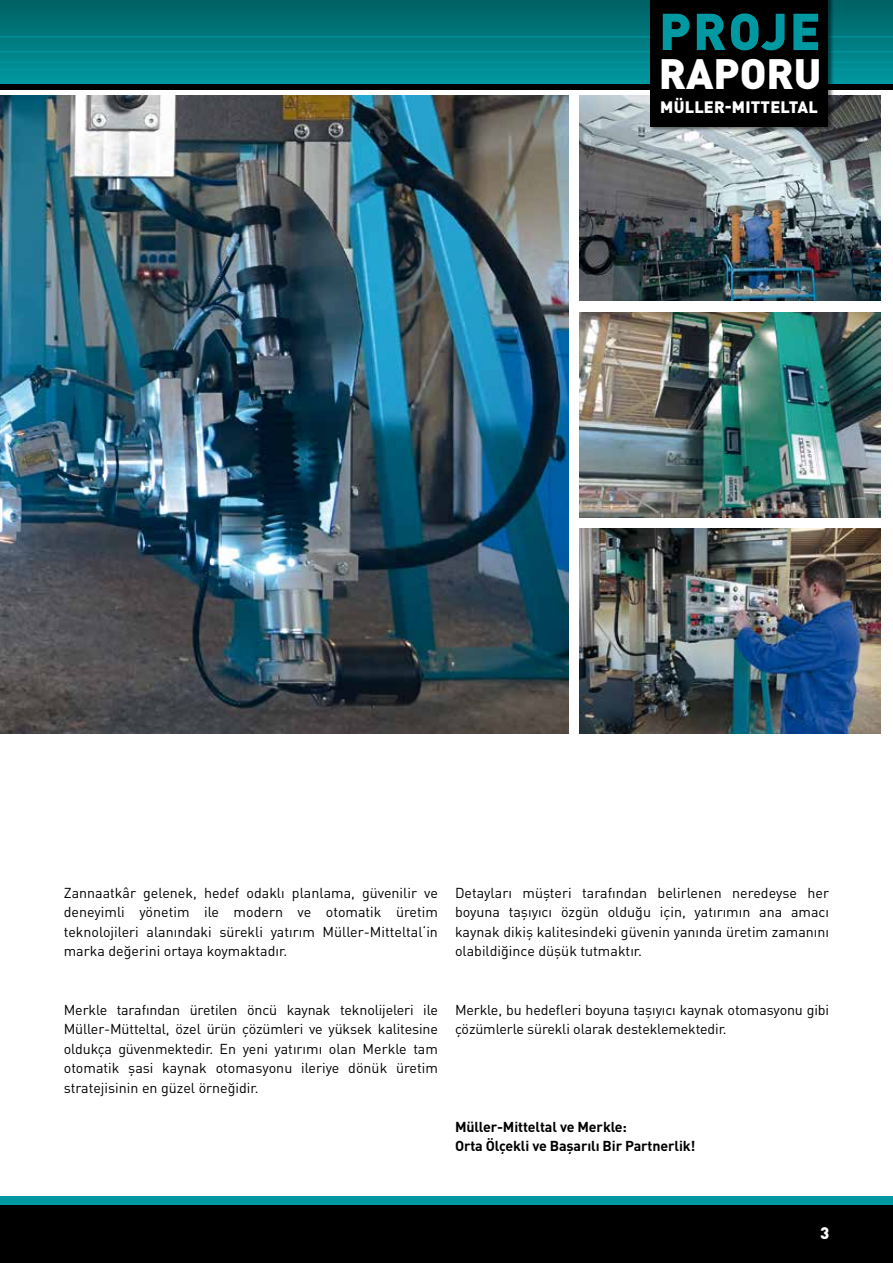
<style>
.page{position:relative;width:893px;height:1263px;background:#fff}
.page>*{position:absolute;margin:0;border:0;box-sizing:border-box;transform-origin:0 0}
.t1{font:900 51px "DIN Pro";letter-spacing:.04em;color:#0098a1}
.t2{font:900 42px "DIN Pro";color:#fff}
.t3{font:900 16.5px "DIN Pro";color:#fff}
.t4{font:900 16.35px "DIN Pro";letter-spacing:.01em;color:#fff}
.t5{font:14.25px/19.5px "DIN Pro";color:#000;text-align:justify}
.t6{font:700 14.25px/19.5px "DIN Pro";letter-spacing:-.01em;color:#000}
</style>
<div class="page">
<div style="left:0;top:1197px;width:893px;height:66px;background:#000"></div>
<div style="left:0;top:1196px;width:893px;height:9px;background:#0098a1"></div>
<img style="left:0;top:96px;width:568px;height:637px">
<div style="left:0;top:84px;width:893px;height:6px;background:#000"></div>
<div style="left:0;top:0;width:893px;height:84px;background:linear-gradient(to bottom,#006063,#0098a0)"></div>
<hr style="left:0;top:36px;width:893px;height:1px;background:#0098a1">
<hr style="left:0;top:51px;width:893px;height:1px;background:#0098a1">
<hr style="left:0;top:62px;width:893px;height:1px;background:#0098a1">
<hr style="left:0;top:69px;width:893px;height:1px;background:#0098a1">
<img style="left:580px;top:96px;width:300px;height:205px">
<img style="left:580px;top:529px;width:300px;height:204px">
<img style="left:580px;top:312px;width:300px;height:205px">
<div style="left:649px;top:0;width:185px;height:133px;background:#000;opacity:.5"></div>
<div style="left:650px;top:0;width:178px;height:126px;background:#000"></div>
<h1 class="t1" style="left:659px;top:-3px;width:163px">PROJE</h1>
<h2 class="t2" style="left:659px;top:46px;width:164px">RAPORU</h2>
<p class="t4" style="left:660px;top:96px;width:159px">MÜLLER-MITTELTAL</p>
<p class="t5" style="left:64px;top:882px;width:376px">Zannaatkâr gelenek, hedef odaklı planlama, güvenilir ve deneyimli yönetim ile modern ve otomatik üretim teknolojileri alanındaki sürekli yatırım Müller-Mitteltal‘in marka değerini ortaya koymaktadır.</p>
<p class="t5" style="left:64px;top:999px;width:376px">Merkle tarafından üretilen öncü kaynak teknolijeleri ile Müller-Mütteltal, özel ürün çözümleri ve yüksek kalitesine oldukça güvenmektedir. En yeni yatırımı olan Merkle tam otomatik şasi kaynak otomasyonu ileriye dönük üretim stratejisinin en güzel örneğidir.</p>
<p class="t5" style="left:455px;top:882px;width:376px">Detayları müşteri tarafından belirlenen neredeyse her boyuna taşıyıcı özgün olduğu için, yatırımın ana amacı kaynak dikiş kalitesindeki güvenin yanında üretim zamanını olabildiğince düşük tutmaktır.</p>
<p class="t5" style="left:455px;top:999px;width:376px">Merkle, bu hedefleri boyuna taşıyıcı kaynak otomasyonu gibi çözümlerle sürekli olarak desteklemektedir.</p>
<p class="t6" style="left:455px;top:1116px;width:242px">Müller-Mitteltal ve Merkle:<br>Orta Ölçekli ve Başarılı Bir Partnerlik!</p>
<p class="t3" style="left:820px;top:1221px;width:11px">3</p>
</div>
